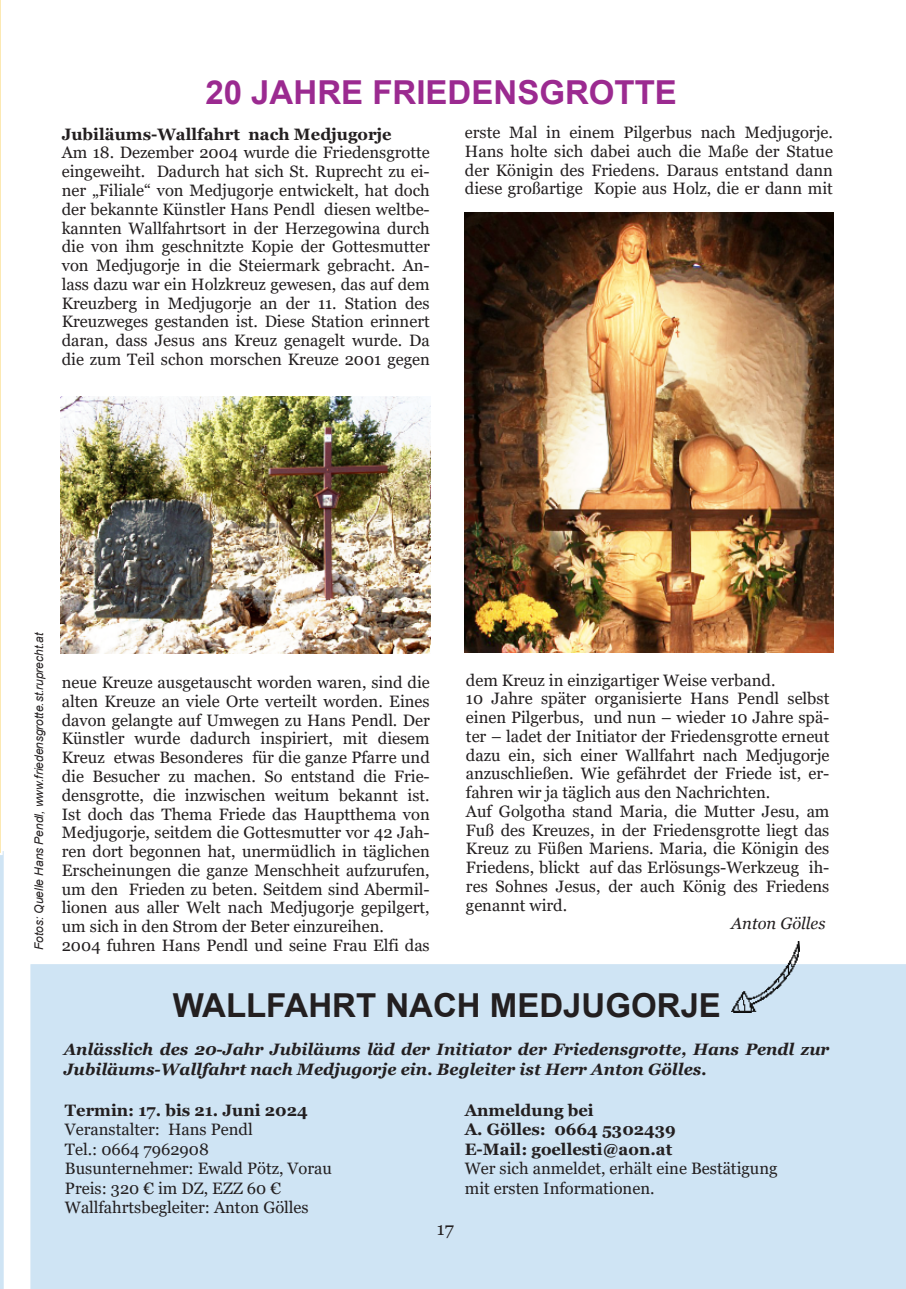
<style>
.page{position:relative;width:906px;height:1289px;background:#fff}
.page>*{position:absolute;margin:0;border:0;box-sizing:border-box;transform-origin:0 0}
.t1{font:700 33px "Arial";color:#231f20}
.t2{font:700 33px "Arial";color:#9b2a90}
.t3{font:18px "Georgia";color:#231f20}
.t4{font:16.5px/18.8px "Georgia";color:#231f20}
.t5{font:italic 700 16.5px/19.5px "Georgia";color:#231f20}
.t6{font:700 16.5px/19.5px "Georgia";color:#231f20}
.t7{font:italic 16.5px "Georgia";color:#231f20}
.t8{font:italic 12px "Arial";letter-spacing:-.005em;color:#231f20}
</style>
<div class="page">
<div style="left:30px;top:964px;width:876px;height:324px;background:#cfe4f4"></div>
<svg style="left:0;top:0;width:4px;height:1288px"></svg>
<img style="left:731px;top:941px;width:68px;height:71px">
<img style="left:61px;top:397px;width:369px;height:256px">
<img style="left:464px;top:212px;width:369px;height:440px">
<h1 class="t2" style="left:205px;top:74px;width:473px">20 JAHRE FRIEDENSGROTTE</h1>
<p class="t4" style="left:465px;top:123px;width:369px;text-align:justify">erste Mal in einem Pilgerbus nach Medjugorje.<br>Hans holte sich dabei auch die Maße der Statue der Königin des Friedens. Daraus entstand dann diese großartige Kopie aus Holz, die er dann mit</p>
<p class="t6" style="left:62px;top:124px;width:331px">Jubiläums-Wallfahrt nach Medjugorje</p>
<p class="t4" style="left:62px;top:143px;width:369px;text-align:justify">Am 18. Dezember 2004 wurde die Friedensgrotte eingeweiht. Dadurch hat sich St. Ruprecht zu ei&shy;ner „Filiale“ von Medjugorje entwickelt, hat doch der bekannte Künstler Hans Pendl diesen weltbe&shy;kannten Wallfahrtsort in der Herzegowina durch die von ihm geschnitzte Kopie der Gottesmutter von Medjugorje in die Steiermark gebracht. An&shy;lass dazu war ein Holzkreuz gewesen, das auf dem Kreuzberg in Medjugorje an der 11. Station des Kreuzweges gestanden ist. Diese Station erinnert daran, dass Jesus ans Kreuz genagelt wurde. Da die zum Teil schon morschen Kreuze 2001 gegen</p>
<p class="t8" style="left:32px;top:950px;width:319px;rotate:-90deg">Fotos: Quelle Hans Pendl, www.friedensgrotte.st.ruprecht.at</p>
<p class="t4" style="left:62px;top:673px;width:369px">neue Kreuze ausgetauscht worden waren, sind die alten Kreuze an viele Orte verteilt worden. Eines davon gelangte auf Umwegen zu Hans Pendl. Der Künstler wurde dadurch inspiriert, mit diesem Kreuz etwas Besonderes für die ganze Pfarre und die Besucher zu machen. So entstand die Frie&shy;densgrotte, die inzwischen weitum bekannt ist.<br>Ist doch das Thema Friede das Hauptthema von Medjugorje, seitdem die Gottesmutter vor 42 Jah&shy;ren dort begonnen hat, unermüdlich in täglichen Erscheinungen die ganze Menschheit aufzurufen, um den Frieden zu beten. Seitdem sind Abermil&shy;lionen aus aller Welt nach Medjugorje gepilgert, um sich in den Strom der Beter einzureihen.<br>2004 fuhren Hans Pendl und seine Frau Elfi das</p>
<p class="t4" style="left:466px;top:670px;width:365px">dem Kreuz in einzigartiger Weise verband.<br>10 Jahre später organisierte Hans Pendl selbst einen Pilgerbus, und nun – wieder 10 Jahre spä&shy;ter – ladet der Initiator der Friedensgrotte erneut dazu ein, sich einer Wallfahrt nach Medjugorje anzuschließen. Wie gefährdet der Friede ist, er&shy;fahren wir ja täglich aus den Nachrichten.<br>Auf Golgotha stand Maria, die Mutter Jesu, am Fuß des Kreuzes, in der Friedensgrotte liegt das Kreuz zu Füßen Mariens. Maria, die Königin des Friedens, blickt auf das Erlösungs-Werkzeug ih&shy;res Sohnes Jesus, der auch König des Friedens genannt wird.</p>
<p class="t7" style="left:731px;top:914px;width:96px">Anton Gölles</p>
<h1 class="t1" style="left:173px;top:986px;width:550px">WALLFAHRT NACH MEDJUGORJE</h1>
<p class="t5" style="left:64px;top:1039px;width:767px">Anlässlich des 20-Jahr Jubiläums läd der Initiator der Friedensgrotte, Hans Pendl zur<br>Jubiläums-Wallfahrt nach Medjugorje ein. Begleiter ist Herr Anton Gölles.</p>
<p class="t6" style="left:465px;top:1100px;width:213px">Anmeldung bei<br>A. Gölles: 0664 5302439<br>E-Mail: goellesti@aon.at</p>
<p class="t4" style="left:465px;top:1158px;width:314px;line-height:19.5px">Wer sich anmeldet, erhält eine Bestätigung mit ersten Informationen.</p>
<p class="t3" style="left:437px;top:1218px;width:18px">17</p>
<p class="t6" style="left:65px;top:1100px;width:244px">Termin: 17. bis 21. Juni 2024</p>
<p class="t4" style="left:65px;top:1119px;width:268px;line-height:19.5px">Veranstalter: Hans Pendl<br>Tel.: 0664 7962908<br>Busunternehmer: Ewald Pötz, Vorau<br>Preis: 320 € im DZ, EZZ 60 €<br>Wallfahrtsbegleiter: Anton Gölles</p>
</div>
